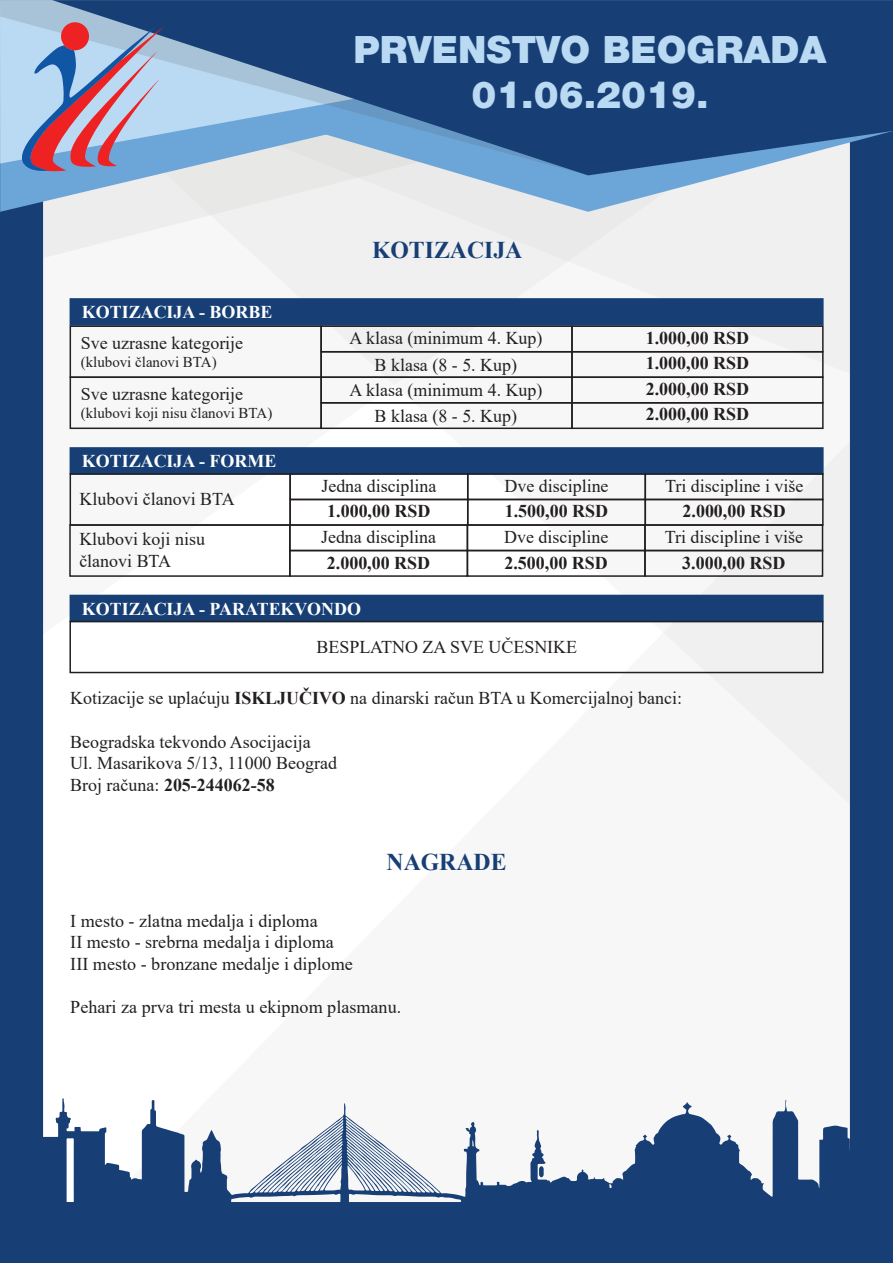
<style>
.page{position:relative;width:893px;height:1263px;background:#173f75}
.page>*{position:absolute;margin:0;border:0;box-sizing:border-box;transform-origin:0 0}
.t1{font:900 37.5px/45px "Helvetica Neue LT Com";color:#b9daf2;text-align:center}
.t2{font:700 24px "Times New Roman";color:#173f75}
.t3{font:18px/21.6px "Times New Roman";color:#231f20}
.t4{font:700 18px/25.5px "Times New Roman";color:#231f20}
.t5{font:700 18px "Times New Roman";color:#fff}
.t6{font:15px "Times New Roman";color:#231f20}
.s1{font-weight:700}
</style>
<div class="page">
<div style="left:43px;top:804px;width:64px;height:294px;background:#fff"></div>
<div style="left:107px;top:804px;width:743px;height:294px;background:#f7f7f7"></div>
<div style="left:43px;top:374px;width:807px;height:430px;background:#f7f7f7"></div>
<div style="left:43px;top:212px;width:807px;height:162px;background:#f0f0f0"></div>
<svg style="left:0;top:175px;width:850px;height:37px;background:#cbdae6"></svg>
<svg style="left:0;top:0;width:52px;height:175px;background:#adcfe9"></svg>
<svg style="left:52px;top:0;width:841px;height:175px"></svg>
<svg style="left:22px;top:22px;width:141px;height:149px;background:#a69db9"></svg>
<svg style="left:43px;top:1098px;width:807px;height:104px;fill:#f7f7f7"></svg>
<svg style="left:539px;top:1166px;width:5px;height:11px"></svg>
<div style="left:70px;top:298px;width:754px;height:28px;background:#173f75;border:2px solid #154075"></div>
<div style="left:70px;top:325px;width:252px;height:53px;border:2px solid #231f20"></div>
<div style="left:320px;top:325px;width:253px;height:27px;border:2px solid #231f20"></div>
<div style="left:320px;top:351px;width:253px;height:27px;border:2px solid #231f20"></div>
<div style="left:571px;top:325px;width:253px;height:27px;border:2px solid #231f20"></div>
<div style="left:571px;top:351px;width:253px;height:27px;border:2px solid #231f20"></div>
<div style="left:70px;top:376px;width:252px;height:53px;border:2px solid #231f20"></div>
<div style="left:320px;top:376px;width:253px;height:27px;border:2px solid #231f20"></div>
<div style="left:320px;top:402px;width:253px;height:27px;border:2px solid #231f20"></div>
<div style="left:571px;top:376px;width:253px;height:27px;border:2px solid #231f20"></div>
<div style="left:571px;top:402px;width:253px;height:27px;border:2px solid #231f20"></div>
<div style="left:70px;top:447px;width:754px;height:28px;background:#173f75;border:2px solid #154075"></div>
<div style="left:70px;top:473px;width:221px;height:53px;border:2px solid #231f20"></div>
<div style="left:289px;top:473px;width:179px;height:27px;border:2px solid #231f20"></div>
<div style="left:467px;top:473px;width:179px;height:27px;border:2px solid #231f20"></div>
<div style="left:644px;top:473px;width:180px;height:27px;border:2px solid #231f20"></div>
<div style="left:289px;top:499px;width:179px;height:27px;border:2px solid #231f20"></div>
<div style="left:467px;top:499px;width:179px;height:27px;border:2px solid #231f20"></div>
<div style="left:644px;top:499px;width:180px;height:27px;border:2px solid #231f20"></div>
<div style="left:69px;top:524px;width:222px;height:53px;border:2px solid #231f20"></div>
<div style="left:289px;top:524px;width:179px;height:27px;border:2px solid #231f20"></div>
<div style="left:467px;top:524px;width:179px;height:27px;border:2px solid #231f20"></div>
<div style="left:644px;top:524px;width:179px;height:27px;border:2px solid #231f20"></div>
<div style="left:289px;top:550px;width:179px;height:27px;border:2px solid #231f20"></div>
<div style="left:467px;top:550px;width:179px;height:27px;border:2px solid #231f20"></div>
<div style="left:644px;top:550px;width:179px;height:27px;border:2px solid #231f20"></div>
<div style="left:70px;top:595px;width:754px;height:27px;background:#173f75;border:2px solid #154075"></div>
<div style="left:69px;top:621px;width:754px;height:52px;border:2px solid #231f20"></div>
<h1 class="t1" style="left:354px;top:27px;width:474px">PRVENSTVO BEOGRADA<br>01.06.2019.</h1>
<p class="t5" style="left:82px;top:299px;width:192px">KOTIZACIJA - BORBE</p>
<p class="t3" style="left:81px;top:331px;width:164px">Sve uzrasne kategorije</p>
<p class="t6" style="left:81px;top:351px;width:137px">(klubovi članovi BTA)</p>
<p class="t3" style="left:81px;top:382px;width:164px">Sve uzrasne kategorije</p>
<p class="t6" style="left:81px;top:402px;width:193px">(klubovi koji nisu članovi BTA)</p>
<p class="t5" style="left:82px;top:448px;width:196px">KOTIZACIJA - FORME</p>
<p class="t3" style="left:80px;top:487px;width:157px">Klubovi članovi BTA</p>
<h2 class="t2" style="left:372px;top:232px;width:152px">KOTIZACIJA</h2>
<p class="t3" style="left:350px;top:325px;width:194px;line-height:26.4px;text-align:center">A klasa (minimum 4. Kup)<br>B klasa (8 - 5. Kup)</p>
<p class="t4" style="left:646px;top:325px;width:105px">1.000,00 RSD<br>1.000,00 RSD</p>
<p class="t3" style="left:350px;top:376px;width:194px;line-height:26.4px;text-align:center">A klasa (minimum 4. Kup)<br>B klasa (8 - 5. Kup)</p>
<p class="t4" style="left:646px;top:376px;width:105px">2.000,00 RSD<br>2.000,00 RSD</p>
<p class="t3" style="left:321px;top:475px;width:117px">Jedna disciplina</p>
<p class="t3" style="left:504px;top:475px;width:106px">Dve discipline</p>
<p class="t3" style="left:665px;top:475px;width:140px">Tri discipline i više</p>
<p class="t4" style="left:327px;top:498px;width:105px">1.000,00 RSD</p>
<p class="t4" style="left:505px;top:498px;width:105px">1.500,00 RSD</p>
<p class="t4" style="left:683px;top:498px;width:105px">2.000,00 RSD</p>
<p class="t3" style="left:79px;top:528px;width:127px">Klubovi koji nisu članovi BTA</p>
<p class="t3" style="left:321px;top:526px;width:117px">Jedna disciplina</p>
<p class="t3" style="left:504px;top:526px;width:106px">Dve discipline</p>
<p class="t3" style="left:665px;top:526px;width:140px">Tri discipline i više</p>
<p class="t4" style="left:327px;top:549px;width:105px">2.000,00 RSD</p>
<p class="t4" style="left:504px;top:549px;width:105px">2.500,00 RSD</p>
<p class="t4" style="left:682px;top:549px;width:105px">3.000,00 RSD</p>
<p class="t5" style="left:82px;top:596px;width:281px">KOTIZACIJA - PARATEKVONDO</p>
<p class="t3" style="left:316px;top:635px;width:262px">BESPLATNO ZA SVE UČESNIKE</p>
<p class="t3" style="left:70px;top:687px;width:613px">Kotizacije se uplaćuju <span class="s1">ISKLJUČIVO</span> na dinarski račun BTA u Komercijalnoj banci:</p>
<p class="t3" style="left:70px;top:730px;width:268px">Beogradska tekvondo Asocijacija<br>Ul. Masarikova 5/13, 11000 Beograd<br>Broj računa: <span class="s1">205-244062-58</span></p>
<h2 class="t2" style="left:387px;top:845px;width:122px">NAGRADE</h2>
<p class="t3" style="left:70px;top:909px;width:284px">I mesto - zlatna medalja i diploma<br>II mesto - srebrna medalja i diploma<br>III mesto - bronzane medalje i diplome</p>
<p class="t3" style="left:70px;top:996px;width:332px">Pehari za prva tri mesta u ekipnom plasmanu.</p>
</div>
